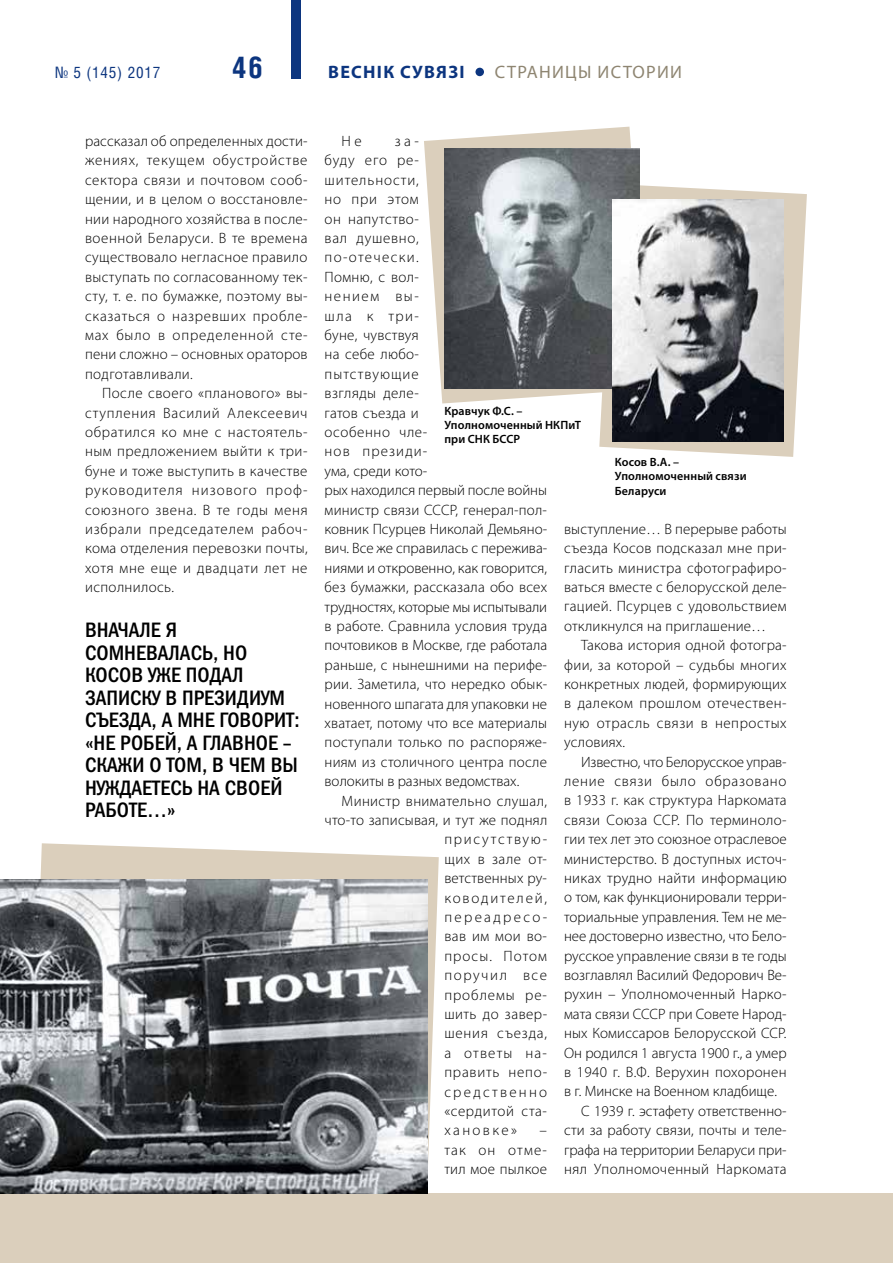
<style>
.page{position:relative;width:893px;height:1263px;background:#fff}
.page>*{position:absolute;margin:0;border:0;box-sizing:border-box;transform-origin:0 0}
.t1{font:700 30px "Helios Cond C";color:#0c357f}
.t2{font:21px/22.5px "Franklin Gothic Medi Cond C";color:#000}
.t3{font:18px "Myriad Pro";letter-spacing:.07em;color:#8e8571}
.t4{font:700 18px "Myriad Pro";letter-spacing:.07em;color:#0c357f}
.t5{font:15.75px "Helios Cond C";letter-spacing:.05em;color:#0c357f}
.t6{font:300 15px/19.4px "Myriad Pro";letter-spacing:.015em;color:#000;text-align:justify}
.t7{font:300 15px "Myriad Pro";letter-spacing:-.015em;color:#000}
.t8{font:300 15px "Myriad Pro";letter-spacing:-.005em;color:#000}
.t9{font:300 15px "Myriad Pro";letter-spacing:.04em;color:#000}
.t10{font:300 15px "Myriad Pro";letter-spacing:.055em;color:#000}
.t11{font:300 15px "Myriad Pro";letter-spacing:.05em;color:#000}
.t12{font:300 15px "Myriad Pro";letter-spacing:.115em;color:#000}
.t13{font:300 15px "Myriad Pro";letter-spacing:.12em;color:#000}
.t14{font:300 15px "Myriad Pro";letter-spacing:.155em;color:#000}
.t15{font:300 15px "Myriad Pro";letter-spacing:.07em;color:#000}
.t16{font:300 15px "Myriad Pro";letter-spacing:.06em;color:#000}
.t17{font:300 15px "Myriad Pro";letter-spacing:.15em;color:#000}
.t18{font:300 15px "Myriad Pro";letter-spacing:.105em;color:#000}
.t19{font:300 15px "Myriad Pro";letter-spacing:.08em;color:#000}
.t20{font:300 15px "Myriad Pro";letter-spacing:.16em;color:#000}
.t21{font:600 12px/14.4px "Myriad Pro";letter-spacing:.01em;color:#000}
</style>
<div class="page">
<svg style="left:40px;top:843px;width:399px;height:341px;fill:#dbcfbc"></svg>
<svg style="left:599px;top:185px;width:208px;height:272px;fill:#dbcfbc"></svg>
<svg style="left:424px;top:127px;width:224px;height:276px;fill:#dbcfbc"></svg>
<div style="left:0;top:1194px;width:893px;height:69px;background:#dbcfbc"></div>
<img style="left:444px;top:149px;width:196px;height:240px">
<img style="left:613px;top:199px;width:170px;height:242px">
<img style="left:0;top:879px;width:427px;height:314px">
<div style="left:475px;top:68px;width:9px;height:8px;background:#0c357f;border-radius:50%"></div>
<div style="left:291px;top:0;width:9px;height:78px;background:#0c357f"></div>
<p class="t5" style="left:55px;top:63px;width:107px">№ 5 (145) 2017</p>
<h1 class="t1" style="left:232px;top:50px;width:33px">46</h1>
<p class="t4" style="left:328px;top:61px;width:138px">ВЕСНIК СУВЯЗI</p>
<p class="t3" style="left:495px;top:61px;width:189px">СТРАНИЦЫ ИСТОРИИ</p>
<p class="t6" style="left:85px;top:131px;width:224px">рассказал об определенных дости&shy;жениях, текущем обустройстве сектора связи и почтовом сооб&shy;щении, и в целом о восстановле&shy;нии народного хозяйства в после&shy;военной Беларуси. В те времена существовало негласное правило выступать по согласованному тек&shy;сту, т. е. по бумажке, поэтому вы&shy;сказаться о назревших пробле&shy;мах было в определенной сте&shy;пени сложно – основных ораторов подготавливали.</p>
<p class="t6" style="left:85px;top:383px;width:224px;text-indent:17px">После своего «планового» вы&shy;ступления Василий Алексеевич обратился ко мне с настоятель&shy;ным предложением выйти к три&shy;буне и тоже выступить в качестве руководителя низового проф&shy;союзного звена. В те годы меня избрали председателем рабоч&shy;кома отделения перевозки почты, хотя мне еще и двадцати лет не исполнилось.</p>
<h2 class="t2" style="left:85px;top:618px;width:216px">ВНАЧАЛЕ Я<br>СОМНЕВАЛАСЬ, НО<br>КОСОВ УЖЕ ПОДАЛ<br>ЗАПИСКУ В ПРЕЗИДИУМ<br>СЪЕЗДА, А МНЕ ГОВОРИТ: «НЕ РОБЕЙ, А ГЛАВНОЕ –<br>СКАЖИ О ТОМ, В ЧЕМ ВЫ<br>НУЖДАЕТЕСЬ НА СВОЕЙ<br>РАБОТЕ…»</h2>
<p class="t6" style="left:342px;top:131px;width:22px">Не</p>
<p class="t6" style="left:325px;top:131px;width:224px;text-align:left;text-indent:70px">за-<br>буду его ре-<br>шительности,<br>но при этом<br>он напутство-<br>вал душевно,<br>по-отечески.<br>Помню, с вол-<br>нением вы-<br>шла к три-<br>буне, чувствуя<br>на себе любо-<br>пытствующие<br>взгляды деле-<br>гатов съезда и<br>особенно чле-<br>нов президи-<br>ума, среди кото-<br>рых находился первый после войны министр связи СССР, генерал-пол&shy;ковник Псурцев Николай Демьяно&shy;вич. Все же справилась с пережива&shy;ниями и откровенно, как говорится, без бумажки, рассказала обо всех трудностях, которые мы испытывали в работе. Сравнила условия труда почтовиков в Москве, где работала раньше, с нынешними на перифе&shy;рии. Заметила, что нередко обык&shy;новенного шпагата для упаковки не хватает, потому что все материалы поступали только по распоряже&shy;ниям из столичного центра после волокиты в разных ведомствах.</p>
<p class="t6" style="left:342px;top:791px;width:207px">Министр внимательно слушал,</p>
<p class="t6" style="left:325px;top:810px;width:224px">что-то записывая, и тут же поднял</p>
<p class="t12" style="left:444px;top:830px;width:104px">присутствую-</p>
<p class="t9" style="left:444px;top:850px;width:104px">щих в зале от-</p>
<p class="t6" style="left:444px;top:868px;width:104px">ветственных ру-</p>
<p class="t13" style="left:444px;top:888px;width:104px">ководителей,</p>
<p class="t14" style="left:444px;top:908px;width:104px">переадресо-</p>
<p class="t6" style="left:444px;top:926px;width:104px">вав им мои во-</p>
<p class="t15" style="left:444px;top:947px;width:104px">просы. Потом</p>
<p class="t18" style="left:444px;top:966px;width:104px">поручил все</p>
<p class="t16" style="left:444px;top:985px;width:104px">проблемы ре-</p>
<p class="t6" style="left:444px;top:1004px;width:104px">шить до завер-</p>
<p class="t10" style="left:444px;top:1024px;width:104px">шения съезда,</p>
<p class="t19" style="left:444px;top:1044px;width:104px">а ответы на-</p>
<p class="t10" style="left:444px;top:1063px;width:104px">править непо-</p>
<p class="t17" style="left:444px;top:1082px;width:104px">средственно</p>
<p class="t9" style="left:444px;top:1102px;width:104px">«сердитой ста-</p>
<p class="t20" style="left:444px;top:1121px;width:74px">хановке»</p>
<p class="t21" style="left:444px;top:403px;width:138px">Кравчук Ф.С. –<br>Уполномоченный НКПиТ при СНК БССР</p>
<p class="t21" style="left:615px;top:454px;width:133px">Косов В.А. –<br>Уполномоченный связи<br>Беларуси</p>
<p class="t6" style="left:564px;top:519px;width:224px">выступление… В перерыве работы съезда Косов подсказал мне при&shy;гласить министра сфотографиро&shy;ваться вместе с белорусской деле&shy;гацией. Псурцев с удовольствием откликнулся на приглашение…</p>
<p class="t6" style="left:564px;top:635px;width:224px;text-indent:17px">Такова история одной фотогра&shy;фии, за которой – судьбы многих конкретных людей, формирующих в далеком прошлом отечествен&shy;ную отрасль связи в непростых условиях.</p>
<p class="t7" style="left:581px;top:753px;width:207px">Известно, что Белорусское управ-</p>
<p class="t11" style="left:564px;top:772px;width:224px">ление связи было образовано</p>
<p class="t6" style="left:564px;top:791px;width:224px">в 1933 г. как структура Наркомата</p>
<p class="t6" style="left:564px;top:810px;width:224px">связи Союза ССР. По терминоло-</p>
<p class="t6" style="left:564px;top:829px;width:224px">гии тех лет это союзное отраслевое</p>
<p class="t6" style="left:564px;top:849px;width:224px">министерство. В доступных источ-</p>
<p class="t6" style="left:564px;top:868px;width:224px">никах трудно найти информацию</p>
<p class="t6" style="left:564px;top:888px;width:224px">о том, как функционировали терри-</p>
<p class="t6" style="left:564px;top:907px;width:224px">ториальные управления. Тем не ме-</p>
<p class="t6" style="left:564px;top:926px;width:224px">нее достоверно известно, что Бело-</p>
<p class="t6" style="left:564px;top:946px;width:224px">русское управление связи в те годы</p>
<p class="t6" style="left:564px;top:965px;width:224px">возглавлял Василий Федорович Ве-</p>
<p class="t6" style="left:564px;top:984px;width:224px">рухин – Уполномоченный Нарко-</p>
<p class="t6" style="left:564px;top:1004px;width:224px">мата связи СССР при Совете Народ-</p>
<p class="t6" style="left:564px;top:1023px;width:224px">ных Комиссаров Белорусской ССР.</p>
<p class="t6" style="left:564px;top:1043px;width:224px">Он родился 1 августа 1900 г., а умер</p>
<p class="t6" style="left:564px;top:1062px;width:224px">в 1940 г. В.Ф. Верухин похоронен</p>
<p class="t6" style="left:564px;top:1081px;width:214px">в г. Минске на Военном кладбище.</p>
<p class="t6" style="left:581px;top:1101px;width:207px">С 1939 г. эстафету ответственно-</p>
<p class="t6" style="left:564px;top:1120px;width:224px">сти за работу связи, почты и теле-</p>
<p class="t8" style="left:564px;top:1140px;width:224px">графа на территории Беларуси при-</p>
<p class="t6" style="left:564px;top:1159px;width:224px">нял Уполномоченный Наркомата</p>
<p class="t6" style="left:444px;top:1120px;width:104px;text-indent:95px">– так он отме&shy;тил мое пылкое</p>
</div>
